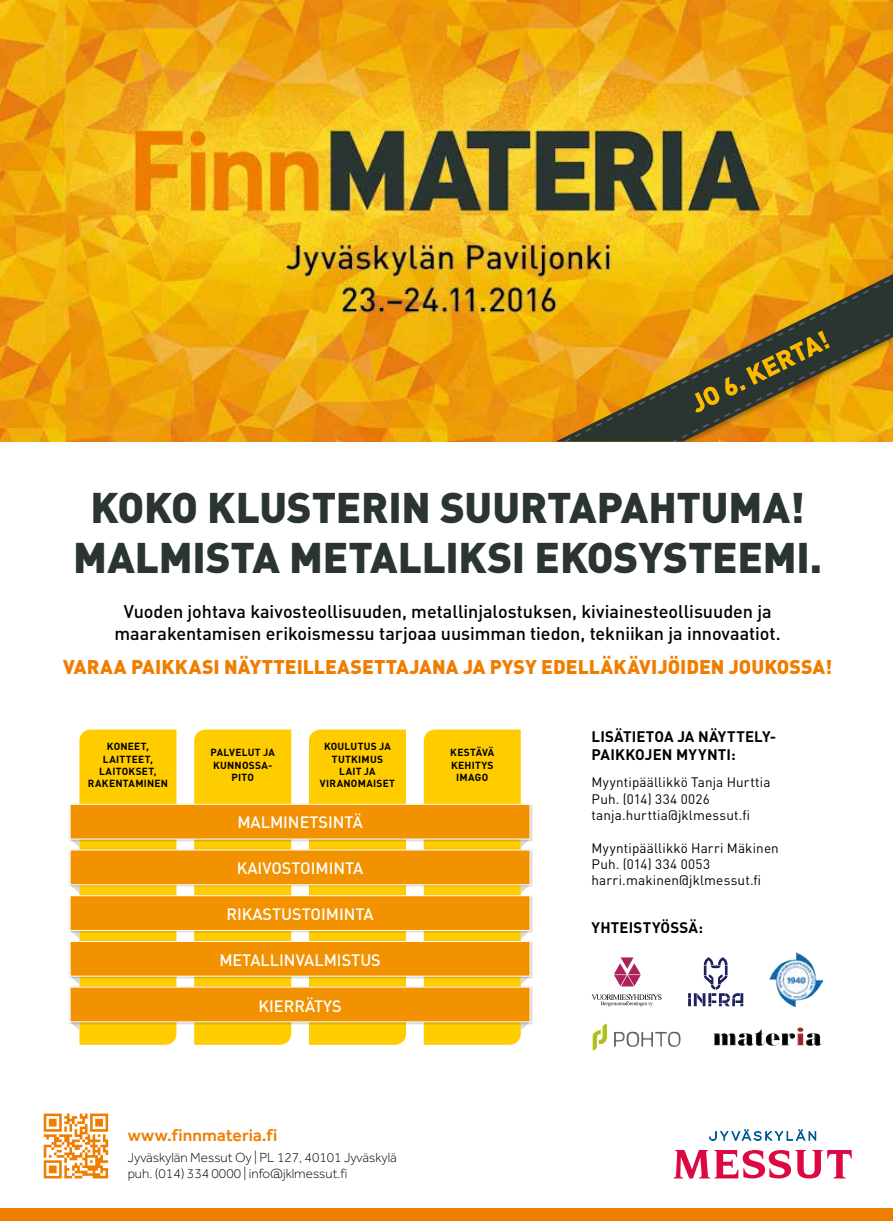
<style>
.page{position:relative;width:893px;height:1221px;background:#fff}
.page>*{position:absolute;margin:0;border:0;box-sizing:border-box;transform-origin:0 0}
.t1{font:900 42.3px/49.8px "DIN";letter-spacing:-.005em;color:#2a3532;text-align:center}
.t2{font:900 19.65px "DIN";color:#ef7d00}
.t3{font:500 18.15px/21.8px "DIN";letter-spacing:-.005em;color:#000;text-align:center}
.t4{font:500 17.55px "Effra";letter-spacing:.005em;color:#ef7d00}
.t5{font:500 16.35px "DIN";color:#fff}
.t6{font:700 15.15px/18.1px "DIN";letter-spacing:.01em;color:#000}
.t7{font:13.65px/16.4px "DIN";letter-spacing:.01em;color:#000}
.t8{font:300 13.65px/16.4px "Effra";color:#000}
.t9{font:700 10.2px/12.3px "DIN";letter-spacing:.025em;color:#000;text-align:center}
</style>
<div class="page">
<div style="left:0;top:1208px;width:893px;height:12px;background:#ef7d00"></div>
<svg style="left:674px;top:1150px;width:178px;height:28px"></svg>
<svg style="left:709px;top:1129px;width:107px;height:12px"></svg>
<img style="left:0;top:0;width:893px;height:441px">
<svg style="left:44px;top:1113px;width:64px;height:65px"></svg>
<svg style="left:70px;top:729px;width:106px;height:315px;background:#fed018"></svg>
<div style="left:194px;top:729px;width:97px;height:315px;background:#fc0"></div>
<div style="left:309px;top:729px;width:97px;height:315px;background:#fc0"></div>
<svg style="left:424px;top:729px;width:106px;height:315px;background:#fed017"></svg>
<div style="left:69px;top:802px;width:464px;height:39px;background:#000;opacity:.2"></div>
<div style="left:70px;top:804px;width:460px;height:35px;background:#f39200"></div>
<div style="left:70px;top:803px;width:460px;height:36px;border:1px solid #fff"></div>
<div style="left:69px;top:848px;width:464px;height:39px;background:#000;opacity:.2"></div>
<div style="left:70px;top:850px;width:460px;height:34px;background:#f39200"></div>
<div style="left:69px;top:894px;width:464px;height:39px;background:#000;opacity:.2"></div>
<div style="left:70px;top:895px;width:460px;height:35px;background:#f39200"></div>
<div style="left:70px;top:895px;width:460px;height:35px;border:1px solid #fff"></div>
<div style="left:69px;top:939px;width:464px;height:39px;background:#000;opacity:.2"></div>
<div style="left:70px;top:941px;width:460px;height:35px;background:#f39200"></div>
<div style="left:70px;top:941px;width:460px;height:35px;border:1px solid #fff"></div>
<div style="left:69px;top:985px;width:464px;height:39px;background:#000;opacity:.2"></div>
<div style="left:70px;top:987px;width:460px;height:34px;background:#f39200"></div>
<svg style="left:592px;top:994px;width:69px;height:12px"></svg>
<svg style="left:614px;top:957px;width:27px;height:29px"></svg>
<img style="left:592px;top:1023px;width:89px;height:27px">
<img style="left:713px;top:1027px;width:108px;height:19px">
<svg style="left:688px;top:957px;width:55px;height:49px"></svg>
<img style="left:770px;top:952px;width:53px;height:54px">
<img style="left:499px;top:241px;width:394px;height:200px">
<svg style="left:520px;top:269px;width:373px;height:172px;background:#bc8a15"></svg>
<h1 class="t1" style="left:73px;top:480px;width:751px">KOKO KLUSTERIN SUURTAPAHTUMA!<br>MALMISTA METALLIKSI EKOSYSTEEMI.</h1>
<p class="t3" style="left:115px;top:600px;width:668px">Vuoden johtava kaivosteollisuuden, metallinjalostuksen, kiviainesteollisuuden ja maarakentamisen erikoismessu tarjoaa uusimman tiedon, tekniikan ja innovaatiot.</p>
<p class="t2" style="left:63px;top:653px;width:770px">VARAA PAIKKASI NÄYTTEILLEASETTAJANA JA PYSY EDELLÄKÄVIJÖIDEN JOUKOSSA!</p>
<p class="t9" style="left:88px;top:740px;width:82px">KONEET,<br>LAITTEET,<br>LAITOKSET,<br>RAKENTAMINEN</p>
<p class="t9" style="left:211px;top:746px;width:66px">PALVELUT JA<br>KUNNOSSA-<br>PITO</p>
<p class="t9" style="left:320px;top:740px;width:77px">KOULUTUS JA<br>TUTKIMUS<br>LAIT JA<br>VIRANOMAISET</p>
<p class="t9" style="left:450px;top:746px;width:46px">KESTÄVÄ<br>KEHITYS<br>IMAGO</p>
<p class="t5" style="left:237px;top:812px;width:127px">MALMINETSINTÄ</p>
<p class="t5" style="left:237px;top:857px;width:128px">KAIVOSTOIMINTA</p>
<p class="t5" style="left:226px;top:903px;width:149px">RIKASTUSTOIMINTA</p>
<p class="t5" style="left:219px;top:949px;width:163px">METALLINVALMISTUS</p>
<p class="t5" style="left:259px;top:995px;width:85px">KIERRÄTYS</p>
<p class="t4" style="left:128px;top:1124px;width:151px">www.finnmateria.fi</p>
<p class="t8" style="left:128px;top:1149px;width:271px">Jyväskylän Messut Oy | PL 127, 40101 Jyväskylä puh. (014) 334 0000 | info@jklmessut.fi</p>
<p class="t6" style="left:592px;top:727px;width:186px">LISÄTIETOA JA NÄYTTELY-<br>PAIKKOJEN MYYNTI:</p>
<p class="t7" style="left:592px;top:774px;width:180px">Myyntipäällikkö Tanja Hurttia<br>Puh. (014) 334 0026 tanja.hurttia@jklmessut.fi</p>
<p class="t7" style="left:592px;top:839px;width:189px">Myyntipäällikkö Harri Mäkinen<br>Puh. (014) 334 0053 harri.makinen@jklmessut.fi</p>
<p class="t6" style="left:592px;top:917px;width:113px">YHTEISTYÖSSÄ:</p>
</div>
